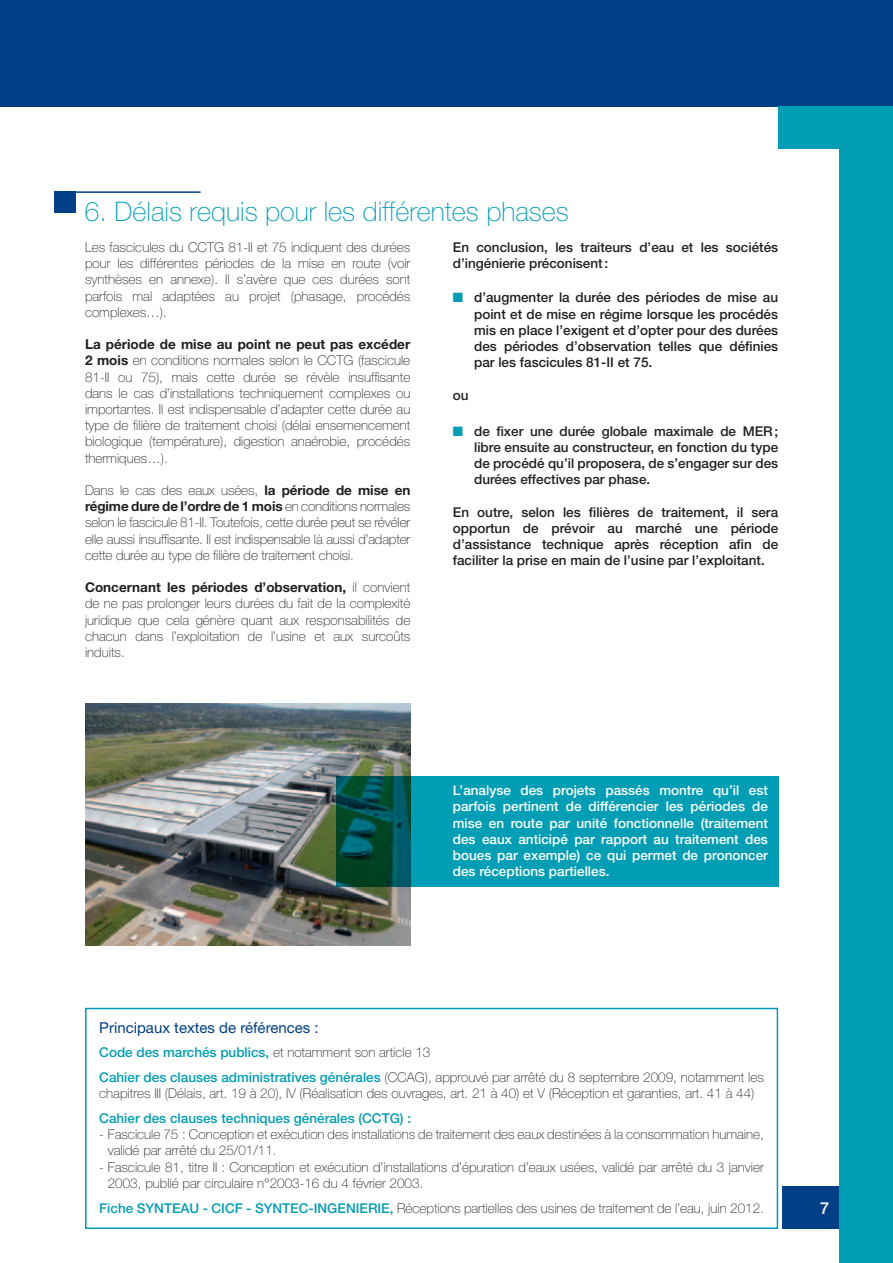
<style>
.page{position:relative;width:893px;height:1263px;background:#fff}
.page>*{position:absolute;margin:0;border:0;box-sizing:border-box;transform-origin:0 0}
.t1{font:100 27px "Helvetica Neue LT Std";color:#009eb4}
.t2{font:500 16.5px "Helvetica Neue LT Std";color:#fff}
.t3{font:15px "Helvetica Neue LT Std";color:#014086}
.t4{font:100 13.5px/16.2px "Helvetica Neue LT Std";color:#231f20;text-align:justify}
.t5{font:500 13.5px/16.2px "Helvetica Neue LT Std";color:#231f20;text-align:justify}
.t6{font:500 13.5px/16.2px "Helvetica Neue LT Std";color:#fff;text-align:justify}
.t7{font:500 13.5px "Helvetica Neue LT Std";color:#009eb4}
.s1{font-weight:700}
.s2{color:#009eb4}
.s3{font-weight:500;color:#009eb4}
</style>
<div class="page">
<div style="left:782px;top:1186px;width:111px;height:43px;background:#014086"></div>
<div style="left:840px;top:93px;width:53px;height:1170px;background:#009eb4"></div>
<div style="left:0;top:0;width:893px;height:106px;background:#014086"></div>
<div style="left:778px;top:106px;width:115px;height:43px;background:#009eb4"></div>
<img style="left:85px;top:704px;width:325px;height:241px">
<div style="left:55px;top:191px;width:21px;height:22px;background:#014086"></div>
<hr style="left:56px;top:191px;width:145px;height:2px;background:#014086">
<svg style="left:336px;top:776px;width:442px;height:110px;background:#0090a0"></svg>
<div style="left:85px;top:1008px;width:693px;height:221px;border:2px solid #009eb4"></div>
<h1 class="t1" style="left:85px;top:196px;width:486px">6. Délais requis pour les différentes phases</h1>
<p class="t4" style="left:85px;top:239px;width:327px">Les fascicules du CCTG 81-II et 75 indiquent des durées pour les différentes périodes de la mise en route (voir synthèses en annexe). Il s’avère que ces durées sont parfois mal adaptées au projet (phasage, procédés complexes…).</p>
<p class="t4" style="left:85px;top:336px;width:327px"><span class="s1">La période de mise au point ne peut pas excéder 2 mois</span> en conditions normales selon le CCTG (fascicule 81-II ou 75), mais cette durée se révèle insuffisante dans le cas d’installations techniquement complexes ou importantes. Il est indispensable d’adapter cette durée au type de filière de traitement choisi (délai ensemencement biologique (température), digestion anaérobie, procédés thermiques…).</p>
<p class="t4" style="left:85px;top:482px;width:327px">Dans le cas des eaux usées, <span class="s1">la période de mise en régime dure de l’ordre de 1 mois</span> en conditions normales selon le fascicule 81-II. Toutefois, cette durée peut se révéler elle aussi insuffisante. Il est indispensable là aussi d’adapter cette durée au type de filière de traitement choisi.</p>
<p class="t4" style="left:85px;top:579px;width:327px"><span class="s1">Concernant les périodes d’observation,</span> il convient de ne pas prolonger leurs durées du fait de la complexité juridique que cela génère quant aux responsabilités de chacun dans l’exploitation de l’usine et aux surcoûts induits.</p>
<p class="t5" style="left:453px;top:239px;width:327px">En conclusion, les traiteurs d’eau et les sociétés d’ingénierie préconisent:</p>
<p class="t5" style="left:474px;top:289px;width:306px;text-indent:-21px"><span class="s2">■</span> d’augmenter la durée des périodes de mise au point et de mise en régime lorsque les procédés mis en place l’exigent et d’opter pour des durées des périodes d’observation telles que définies par les fascicules 81-II et 75.</p>
<p class="t5" style="left:453px;top:387px;width:17px">ou</p>
<p class="t5" style="left:474px;top:423px;width:306px;text-indent:-21px"><span class="s2">■</span> de fixer une durée globale maximale de MER; libre ensuite au constructeur, en fonction du type de procédé qu’il proposera, de s’engager sur des durées effectives par phase.</p>
<p class="t5" style="left:453px;top:504px;width:327px">En outre, selon les filières de traitement, il sera opportun de prévoir au marché une période d’assistance technique après réception afin de faciliter la prise en main de l’usine par l’exploitant.</p>
<p class="t6" style="left:453px;top:782px;width:317px">L’analyse des projets passés montre qu’il est parfois pertinent de différencier les périodes de mise en route par unité fonctionnelle (traitement des eaux anticipé par rapport au traitement des boues par exemple) ce qui permet de prononcer des réceptions partielles.</p>
<p class="t3" style="left:99px;top:1018px;width:221px">Principaux textes de références :</p>
<p class="t4" style="left:99px;top:1040px;width:666px;line-height:24.8px"><span class="s3">Code des marchés publics,</span> et notamment son article 13<br><span class="s3">Cahier des clauses administratives générales</span> (CCAG), approuvé par arrêté du 8 septembre 2009, notamment les</p>
<p class="t4" style="left:99px;top:1085px;width:657px">chapitres III (Délais, art. 19 à 20), IV (Réalisation des ouvrages, art. 21 à 40) et V (Réception et garanties, art. 41 à 44)</p>
<p class="t7" style="left:99px;top:1110px;width:313px">Cahier des clauses techniques générales (CCTG) :</p>
<p class="t4" style="left:108px;top:1126px;width:658px;text-indent:-9px">- Fascicule 75 : Conception et exécution des installations de traitement des eaux destinées à la consommation humaine, validé par arrêté du 25/01/11.</p>
<p class="t4" style="left:108px;top:1159px;width:658px;text-indent:-9px">- Fascicule 81, titre II : Conception et exécution d’installations d’épuration d’eaux usées, validé par arrêté du 3 janvier<br>2003, publié par circulaire n°2003-16 du 4 février 2003.</p>
<p class="t7" style="left:99px;top:1200px;width:175px">Fiche SYNTEAU - CICF - Syntec</p>
<p class="t7" style="left:308px;top:1200px;width:18px">-Ingenierie</p>
<p class="t4" style="left:390px;top:1200px;width:376px"><span class="s3">,</span> Réceptions partielles des usines de traitement de l’eau, juin 2012.</p>
<p class="t2" style="left:820px;top:1198px;width:11px">7</p>
</div>
